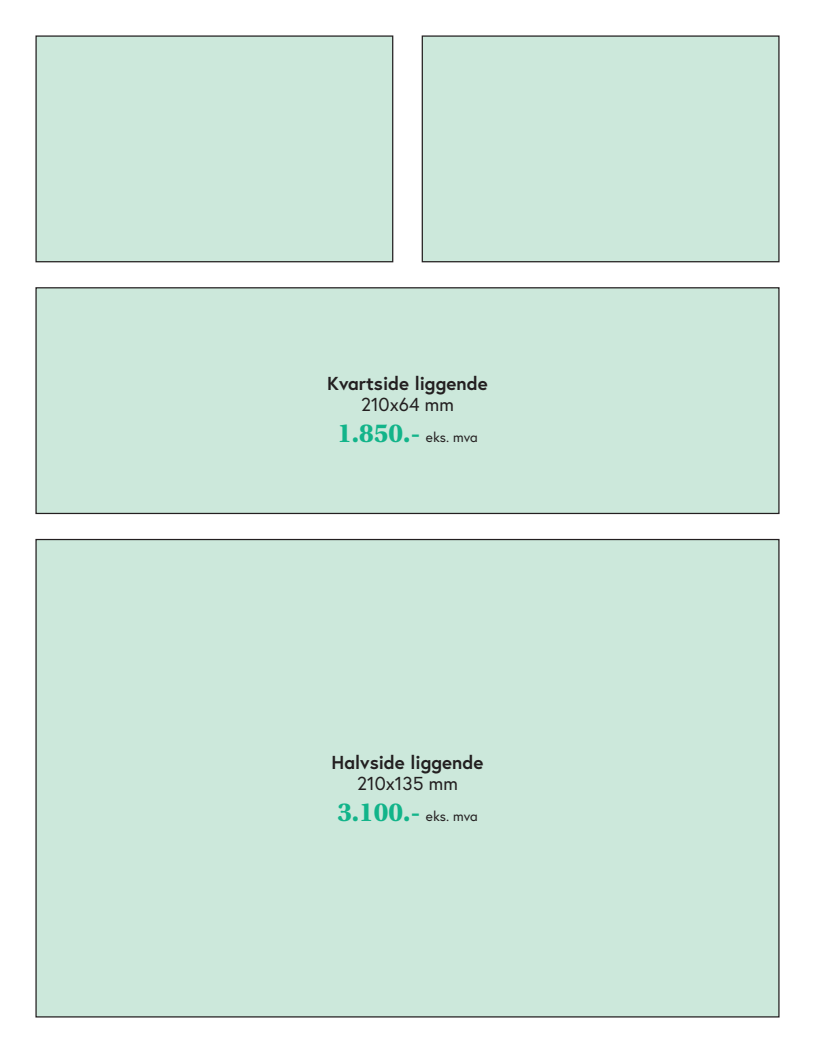
<style>
.page{position:relative;width:815px;height:1053px;background:#fff}
.page>*{position:absolute;margin:0;border:0;box-sizing:border-box;transform-origin:0 0}
.t1{font:700 27.5px "Utopia Std";color:#12b48a}
.t2{font:700 18.75px "Europa";color:#231f20}
.t3{font:18.75px "Europa";color:#231f20}
.s1{font-family:"Europa";font-weight:400;font-size:13.75px;color:#231f20}
</style>
<div class="page">
<div style="left:36px;top:539px;width:743px;height:477px;background:#cce8db"></div>
<div style="left:36px;top:288px;width:743px;height:225px;background:#cce8db"></div>
<div style="left:35px;top:287px;width:745px;height:227px;border:1px solid #231f20"></div>
<div style="left:36px;top:36px;width:357px;height:226px;background:#cce8db"></div>
<div style="left:35px;top:35px;width:358px;height:227px;border:1px solid #231f20"></div>
<div style="left:422px;top:36px;width:357px;height:226px;background:#cce8db"></div>
<div style="left:422px;top:35px;width:358px;height:227px;border:1px solid #231f20"></div>
<p class="t2" style="left:327px;top:370px;width:162px">Kvartside liggende</p>
<p class="t3" style="left:361px;top:392px;width:94px">210x64 mm</p>
<h1 class="t1" style="left:337px;top:417px;width:142px">1.850.- <span class="s1">eks. mva</span></h1>
<p class="t2" style="left:332px;top:749px;width:153px">Halvside liggende</p>
<p class="t3" style="left:357px;top:771px;width:102px">210x135 mm</p>
<h1 class="t1" style="left:337px;top:796px;width:142px">3.100.- <span class="s1">eks. mva</span></h1>
</div>
